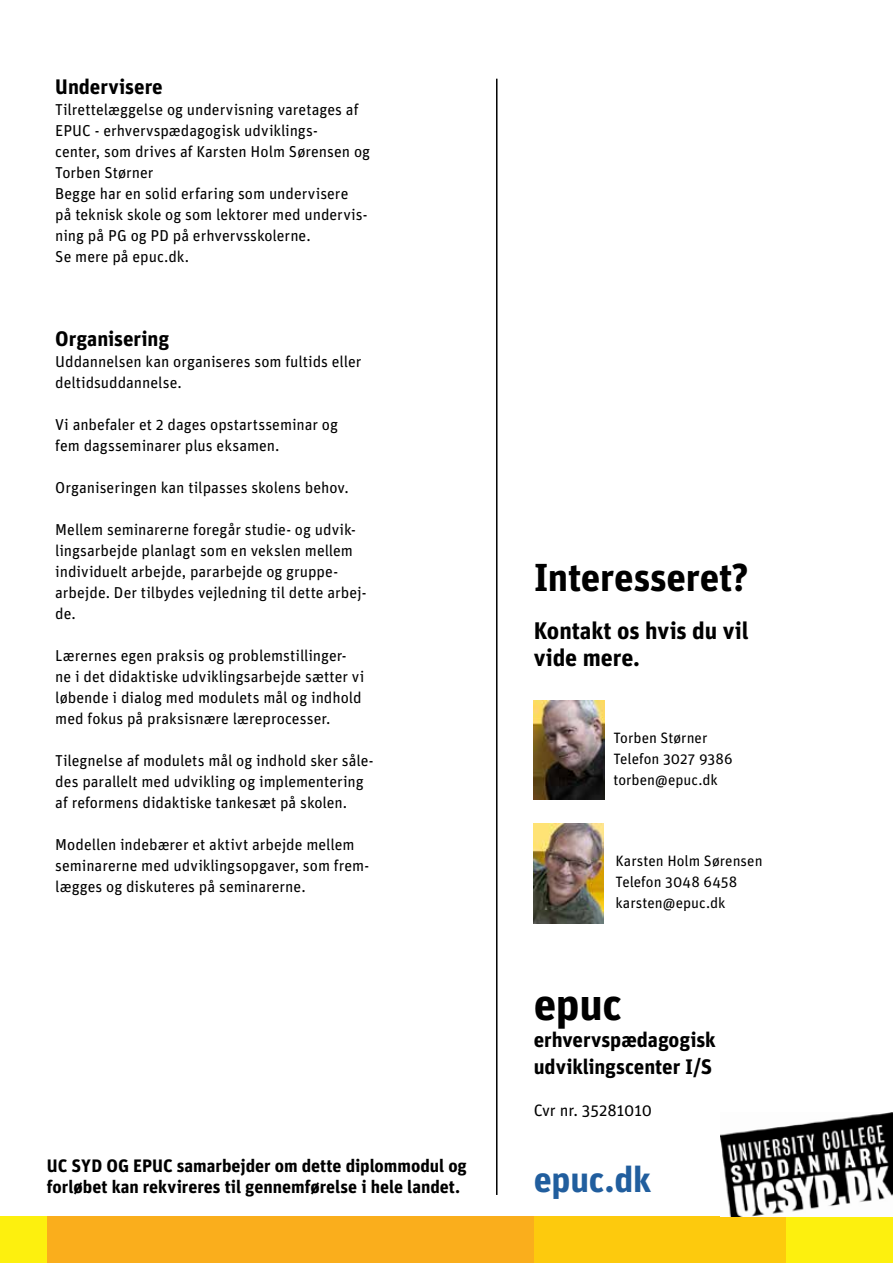
<style>
.page{position:relative;width:893px;height:1263px;background:#fff}
.page>*{position:absolute;margin:0;border:0;box-sizing:border-box;transform-origin:0 0}
.t1{font:700 45px "Unit";color:#000}
.t2{font:700 39px "Unit";letter-spacing:-.005em;color:#000}
.t3{font:700 36px "Unit";letter-spacing:-.005em;color:#215e9e}
.t4{font:700 24px/27px "Unit";letter-spacing:-.005em;color:#000}
.t5{font:700 21px/27px "Unit";letter-spacing:-.005em;color:#000}
.t6{font:700 18px/21px "Unit";color:#000}
.t7{font:16.5px "Unit";color:#000}
.t8{font:15.75px/21px "Unit";color:#000}
.t9{font:15px/21px "Unit";color:#000}
</style>
<div class="page">
<div style="left:0;top:1217px;width:46px;height:46px;background:#fdf00e"></div>
<div style="left:786px;top:1217px;width:107px;height:46px;background:#fdf00e"></div>
<div style="left:534px;top:1217px;width:252px;height:46px;background:#fdca0d"></div>
<div style="left:47px;top:1217px;width:487px;height:46px;background:#faae1c"></div>
<hr style="left:496px;top:79px;width:1px;height:1116px;background:#000">
<img style="left:534px;top:823px;width:70px;height:100px">
<img style="left:534px;top:700px;width:71px;height:100px">
<img style="left:721px;top:1112px;width:172px;height:105px">
<h3 class="t5" style="left:55px;top:73px;width:109px">Undervisere</h3>
<p class="t8" style="left:55px;top:99px;width:316px">Tilrettelæggelse og undervisning varetages af EPUC - erhvervspædagogisk udviklings-<br>center, som drives af Karsten Holm Sørensen og Torben Størner<br>Begge har en solid erfaring som undervisere<br>på teknisk skole og som lektorer med undervis&shy;ning på PG og PD på erhvervsskolerne.<br>Se mere på epuc.dk.</p>
<h3 class="t5" style="left:55px;top:325px;width:115px">Organisering</h3>
<p class="t8" style="left:55px;top:351px;width:308px">Uddannelsen kan organiseres som fultids eller deltidsuddannelse.</p>
<p class="t8" style="left:55px;top:414px;width:284px">Vi anbefaler et 2 dages opstartsseminar og fem dagsseminarer plus eksamen.</p>
<p class="t8" style="left:55px;top:477px;width:295px">Organiseringen kan tilpasses skolens behov.</p>
<p class="t8" style="left:55px;top:519px;width:313px">Mellem seminarerne foregår studie- og udvik&shy;lingsarbejde planlagt som en vekslen mellem individuelt arbejde, pararbejde og gruppe&shy;arbejde. Der tilbydes vejledning til dette arbej&shy;de.</p>
<p class="t8" style="left:55px;top:645px;width:311px">Lærernes egen praksis og problemstillinger&shy;ne i det didaktiske udviklingsarbejde sætter vi løbende i dialog med modulets mål og indhold med fokus på praksisnære læreprocesser.</p>
<p class="t8" style="left:55px;top:750px;width:320px">Tilegnelse af modulets mål og indhold sker såle&shy;des parallelt med udvikling og implementering af reformens didaktiske tankesæt på skolen.</p>
<p class="t8" style="left:55px;top:834px;width:315px">Modellen indebærer et aktivt arbejde mellem seminarerne med udviklingsopgaver, som frem&shy;lægges og diskuteres på seminarerne.</p>
<h2 class="t2" style="left:534px;top:553px;width:216px">Interesseret?</h2>
<h3 class="t4" style="left:534px;top:616px;width:216px">Kontakt os hvis du vil vide mere.</h3>
<p class="t9" style="left:613px;top:727px;width:121px">Torben Størner<br>Telefon 3027 9386 torben@epuc.dk</p>
<p class="t9" style="left:616px;top:850px;width:148px">Karsten Holm Sørensen<br>Telefon 3048 6458 karsten@epuc.dk</p>
<h1 class="t1" style="left:534px;top:976px;width:90px">epuc</h1>
<h3 class="t5" style="left:534px;top:1025px;width:184px">erhvervspædagogisk udviklingscenter I/S</h3>
<p class="t7" style="left:534px;top:1100px;width:120px">Cvr nr. 35281010</p>
<p class="t6" style="left:47px;top:1154px;width:422px">UC SYD OG EPUC samarbejder om dette diplommodul og forløbet kan rekvireres til gennemførelse i hele landet.</p>
<h3 class="t3" style="left:534px;top:1156px;width:119px">epuc.dk</h3>
</div>
